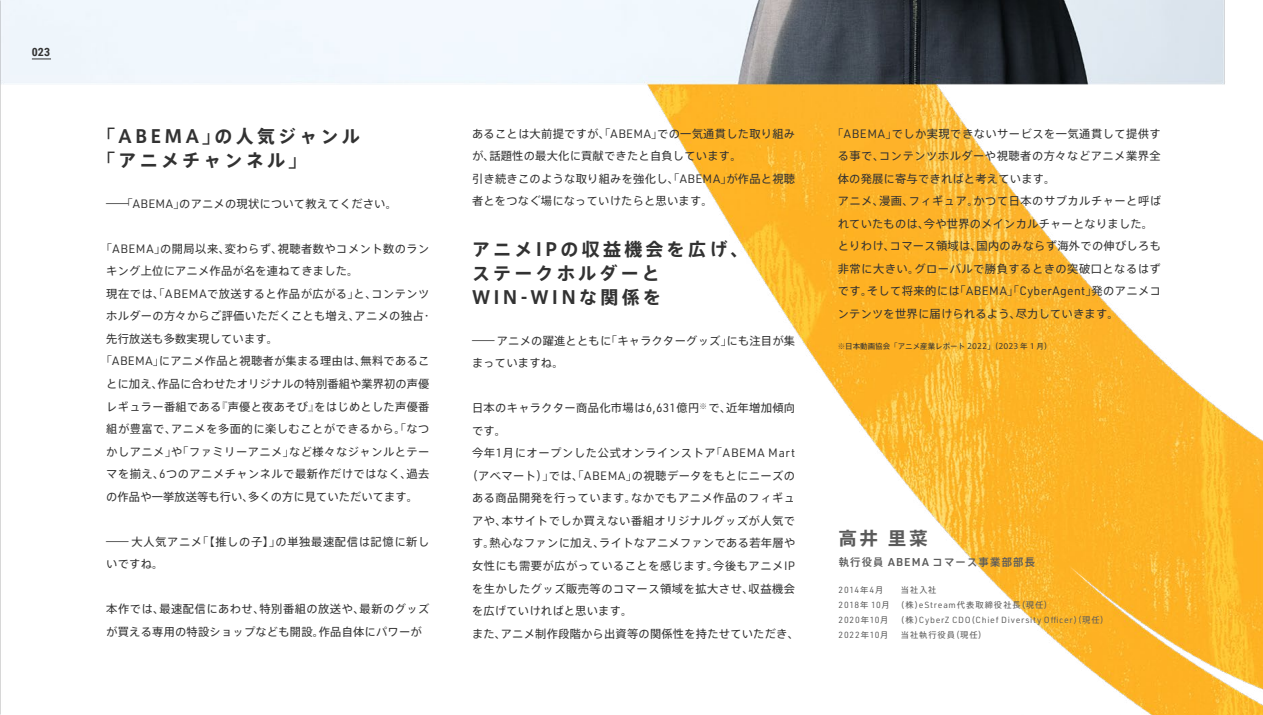
<style>
.page{position:relative;width:1263px;height:715px;background:#fff}
.page>*{position:absolute;margin:0;border:0;box-sizing:border-box;transform-origin:0 0}
.t1{font:700 18px/24px "Axis Std";letter-spacing:.18em;color:#323232}
.t2{font:700 18px "Axis Std";color:#5b5b5b}
.t3{font:700 11.4px "Roboto Condensed";color:#323232;scale:1.05 1}
.t4{font:11.25px/22.5px "Axis Std";letter-spacing:.025em;color:#323232}
.t5{font:11.25px "Axis Std";letter-spacing:.045em;color:#323232}
.t6{font:11.25px/22.5px "Axis Std";letter-spacing:.025em;color:#323232;scale:2 1}
.t7{font:11.25px/22.5px "Axis Std";letter-spacing:.055em;color:#323232;scale:2 1}
.t8{font:11.25px "Axis Std";letter-spacing:.055em;color:#323232}
.t9{font:500 10.5px "Axis Std";letter-spacing:.12em;color:#5b5b5b}
.t10{font:8.7px/15px "URWDIN";letter-spacing:.08em;color:#5b5b5b}
.t11{font:8.25px/15px "Axis Std";letter-spacing:.12em;color:#5b5b5b}
.t12{font:7.5px "Axis Std";color:#323232}
.s1{font-family:"URWDIN";font-size:11.85px}
.s2{font-family:"URWDIN";font-weight:600;font-size:11.1px}
.s3{font-family:"URWDIN";font-size:8.7px}
.s4{font-family:"Axis Std";font-size:8.25px}
</style>
<div class="page">
<img style="left:0;top:0;width:1263px;height:714px">
<svg style="left:32px;top:59px;width:19px;height:1px"></svg>
<p class="t3" style="left:32px;top:44px;width:19px">023</p>
<h1 class="t1" style="left:97px;top:123px;width:264px">「ABEMA」の人気ジャンル「アニメチャンネル」</h1>
<p class="t6" style="left:106px;top:191px;width:147px">―「<span class="s1">ABEMA</span>」のアニメの現状について教えてください。</p>
<p class="t4" style="left:101px;top:236px;width:330px">「<span class="s1">ABEMA</span>」の開局以来、変わらず、視聴者数やコメント数のラン</p>
<p class="t4" style="left:106px;top:259px;width:254px">キング上位にアニメ作品が名を連ねてきました。</p>
<p class="t4" style="left:106px;top:281px;width:325px">現在では、「<span class="s1">ABEMA</span>で放送すると作品が広がる」と、コンテンツ</p>
<p class="t4" style="left:106px;top:304px;width:328px">ホルダーの方々からご評価いただくことも増え、アニメの独占・</p>
<p class="t4" style="left:106px;top:326px;width:173px">先行放送も多数実現しています。</p>
<p class="t4" style="left:101px;top:349px;width:330px">「<span class="s1">ABEMA</span>」にアニメ作品と視聴者が集まる理由は、無料であるこ</p>
<p class="t4" style="left:106px;top:371px;width:325px">とに加え、作品に合わせたオリジナルの特別番組や業界初の声優</p>
<p class="t4" style="left:106px;top:394px;width:325px">レギュラー番組である『声優と夜あそび』をはじめとした声優番</p>
<p class="t5" style="left:106px;top:420px;width:325px">組が豊富で、アニメを多面的に楽しむことができるから。「なつ</p>
<p class="t5" style="left:106px;top:442px;width:325px">かしアニメ」や「ファミリーアニメ」など様々なジャンルとテー</p>
<p class="t4" style="left:106px;top:461px;width:325px">マを揃え、<span class="s1">6</span>つのアニメチャンネルで最新作だけではなく、過去</p>
<p class="t4" style="left:106px;top:484px;width:313px">の作品や一挙放送等も行い、多くの方に見ていただいてます。</p>
<p class="t7" style="left:106px;top:529px;width:163px">―大人気アニメ「【推しの子】」の単独最速配信は記憶に新しいですね。</p>
<p class="t4" style="left:106px;top:596px;width:325px">本作では、最速配信にあわせ、特別番組の放送や、最新のグッズが買える専用の特設ショップなども開設。作品自体にパワーが</p>
<p class="t4" style="left:472px;top:121px;width:325px">あることは大前提ですが、「<span class="s1">ABEMA</span>」での一気通貫した取り組みが、話題性の最大化に貢献できたと自負しています。<br>引き続きこのような取り組みを強化し、「<span class="s1">ABEMA</span>」が作品と視聴者とをつなぐ場になっていけたらと思います。</p>
<h1 class="t1" style="left:472px;top:236px;width:278px">アニメIPの収益機会を広げ、ステークホルダーと<br>WIN-WINな関係を</h1>
<p class="t6" style="left:472px;top:328px;width:163px">―アニメの躍進とともに「キャラクターグッズ」にも注目が集まっていますね。</p>
<p class="t4" style="left:472px;top:396px;width:325px">日本のキャラクター商品化市場は<span class="s1">6,631</span>億円<sup>※</sup> で、近年増加傾向</p>
<p class="t4" style="left:472px;top:418px;width:36px">です。</p>
<p class="t8" style="left:472px;top:444px;width:325px">今年<span class="s1">1</span>月にオープンした公式オンラインストア「<span class="s1">ABEMA Mart</span></p>
<p class="t4" style="left:466px;top:463px;width:330px">（アベマート）」では、「<span class="s1">ABEMA</span>」の視聴データをもとにニーズの</p>
<p class="t5" style="left:472px;top:489px;width:325px">ある商品開発を行っています。なかでもアニメ作品のフィギュ</p>
<p class="t5" style="left:472px;top:512px;width:325px">アや、本サイトでしか買えない番組オリジナルグッズが人気で</p>
<p class="t4" style="left:472px;top:531px;width:325px">す。熱心なファンに加え、ライトなアニメファンである若年層や</p>
<p class="t5" style="left:472px;top:557px;width:325px">女性にも需要が広がっていることを感じます。今後もアニメ<span class="s1">IP</span></p>
<p class="t5" style="left:472px;top:579px;width:325px">を生かしたグッズ販売等のコマース領域を拡大させ、収益機会</p>
<p class="t4" style="left:472px;top:598px;width:162px">を広げていければと思います。</p>
<p class="t4" style="left:472px;top:621px;width:328px">また、アニメ制作段階から出資等の関係性を持たせていただき、</p>
<p class="t4" style="left:838px;top:121px;width:325px;text-indent:-6px">「<span class="s1">ABEMA</span>」でしか実現できないサービスを一気通貫して提供する事で、コンテンツホルダーや視聴者の方々などアニメ業界全体の発展に寄与できればと考えています。<br>アニメ、漫画、フィギュア。かつて日本のサブカルチャーと呼ばれていたものは、今や世界のメインカルチャーとなりました。とりわけ、コマース領域は、国内のみならず海外での伸びしろも非常に大きい。グローバルで勝負するときの突破口となるはずです。そして将来的には「<span class="s1">ABEMA</span>」「<span class="s1">CyberAgent</span>」発のアニメコンテンツを世界に届けられるよう、尽力していきます。</p>
<p class="t12" style="left:838px;top:340px;width:215px">※日本動画協会「アニメ産業レポート 2022」（2023 年 1 月）</p>
<h1 class="t2" style="left:839px;top:524px;width:90px">高井里菜</h1>
<p class="t9" style="left:839px;top:553px;width:198px">執行役員 <span class="s2">ABEMA</span> コマース事業部部長</p>
<p class="t11" style="left:901px;top:581px;width:153px">当社入社<br><span class="s3">(</span>株<span class="s3">)eStream</span>代表取締役社長（現任）</p>
<p class="t10" style="left:901px;top:611px;width:209px">(<span class="s4">株</span>)CyberZ CDO(Chief Diversity Officer)<span class="s4">（現任）</span></p>
<p class="t11" style="left:901px;top:626px;width:87px">当社執行役員（現任）</p>
<p class="t10" style="left:838px;top:581px;width:53px">2014<span class="s4">年</span>4<span class="s4">月<br></span>2018<span class="s4">年</span> 10<span class="s4">月<br></span>2020<span class="s4">年</span>10<span class="s4">月<br></span>2022<span class="s4">年</span>10<span class="s4">月</span></p>
</div>
